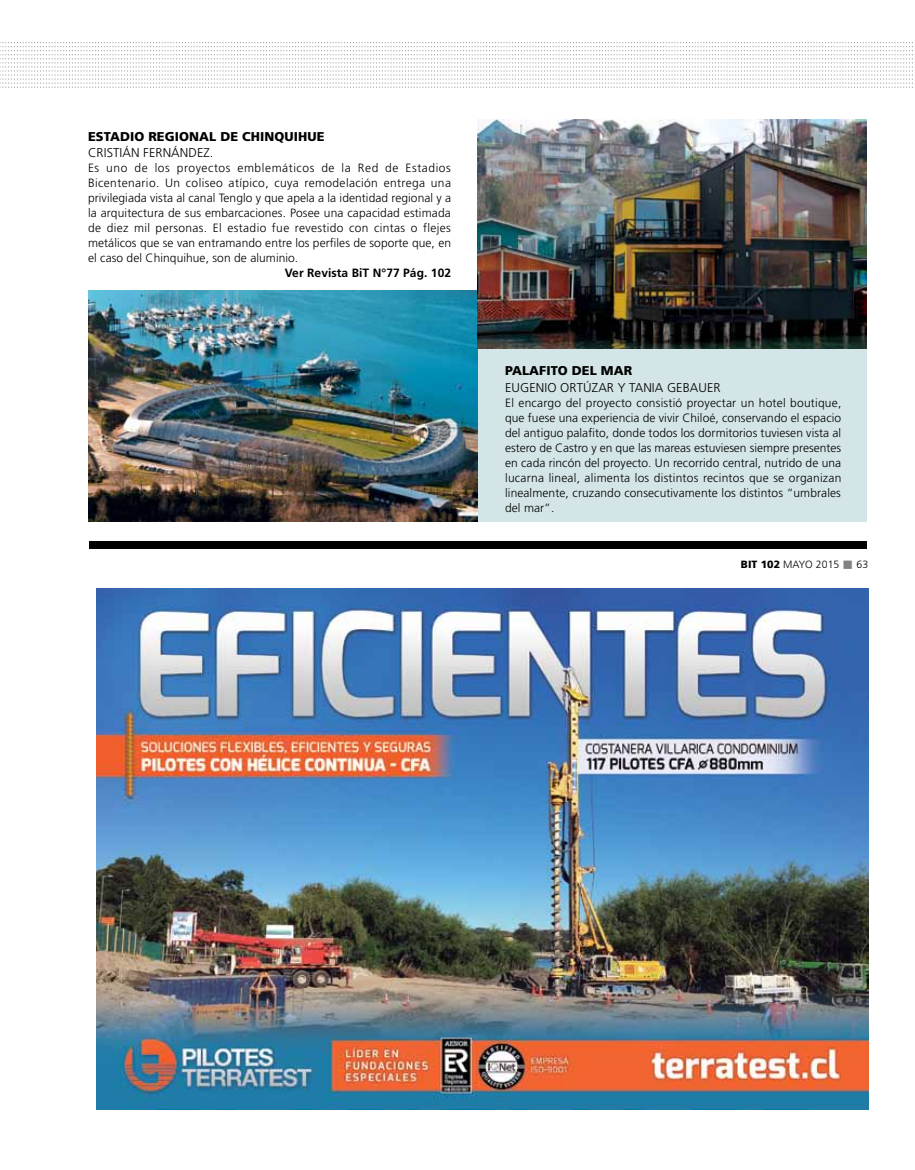
<style>
.page{position:relative;width:915px;height:1170px;background:#fff}
.page>*{position:absolute;margin:0;border:0;box-sizing:border-box;transform-origin:0 0}
.t1{font:300 12.75px "Frutiger";letter-spacing:.005em;color:#000}
.t2{font:900 12.75px "Frutiger";letter-spacing:.005em;color:#000}
.t3{font:300 12px/15px "Frutiger";letter-spacing:.01em;color:#000;text-align:justify}
.t4{font:700 12px "Frutiger";letter-spacing:.005em;color:#000}
.t5{font:300 10.5px "Frutiger";letter-spacing:.005em;color:#000}
.s1{font-weight:900}
.s2{color:#808285}
</style>
<div class="page">
<div style="left:465px;top:317px;width:401px;height:204px;background:#d4e5e7"></div>
<svg style="left:0;top:42px;width:913px;height:46px"></svg>
<div style="left:90px;top:541px;width:776px;height:7px;background:#000"></div>
<img style="left:88px;top:291px;width:389px;height:231px">
<img style="left:477px;top:120px;width:389px;height:228px">
<img style="left:96px;top:588px;width:771px;height:521px">
<p class="t2" style="left:88px;top:128px;width:238px">ESTADIO REGIONAL DE CHINQUIHUE</p>
<p class="t1" style="left:88px;top:146px;width:127px">Cristián Fernández.</p>
<p class="t3" style="left:88px;top:160px;width:364px">Es uno de los proyectos emblemáticos de la Red de Estadios Bicentenario. Un coliseo atípico, cuya remodelación entrega una privilegiada vista al canal Tenglo y que apela a la identidad regional y a la arquitectura de sus embarcaciones. Posee una capacidad estimada de diez mil personas. E l estadio fue revestido con cintas o flejes metálicos que se van entramando entre los perfiles de soporte que, en el caso del Chinquihue, son de aluminio.</p>
<p class="t4" style="left:285px;top:266px;width:168px">Ver Revista BiT N°77 Pág. 102</p>
<p class="t2" style="left:505px;top:363px;width:129px">PALAFITO DEL MAR</p>
<p class="t1" style="left:505px;top:380px;width:9px">Eug</p>
<p class="t1" style="left:529px;top:380px;width:193px">enio Ortúzar y Tania Gebau er</p>
<p class="t3" style="left:505px;top:395px;width:337px">El encargo del proyecto consistió proyectar un hotel boutique, que fuese una experiencia de vivir Chiloé, conservando el espacio del antiguo palafito, donde todos los dormitorios tuviesen vista al estero de Castro y en que las mareas estuviesen siempre presentes en cada rincón del proyecto. Un recorrido central, nutrido de una lucarna lineal, alimenta los distintos recintos que se organizan linealmente, cruzando consecutivamente los distintos “umbrales del mar”.</p>
<p class="t5" style="left:740px;top:558px;width:129px"><span class="s1">BIT 102</span> mayo 2015 <span class="s2">■</span> 63</p>
</div>
